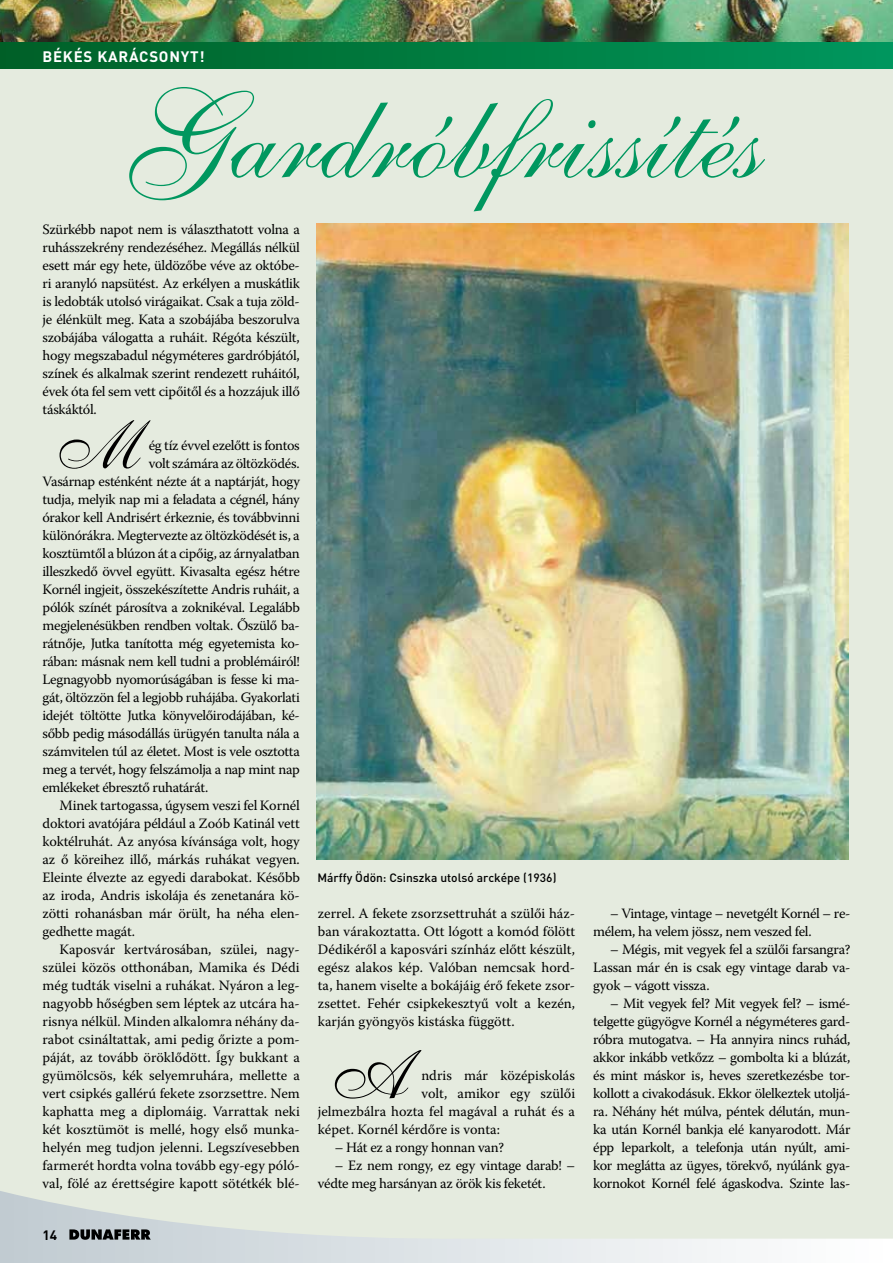
<style>
.page{position:relative;width:893px;height:1263px;background:#fff}
.page>*{position:absolute;margin:0;border:0;box-sizing:border-box;transform-origin:0 0}
.t1{font:700 15px "DIN";letter-spacing:.05em;color:#fff}
.t2{font:14.25px/18px "Warnock Pro";letter-spacing:-.015em;color:#000;text-align:justify}
.t3{font:700 13.5px "DIN";color:#000}
.t4{font:500 12px "DIN";color:#000}
</style>
<div class="page">
<div style="left:0;top:68px;width:893px;height:1195px;background:#e5ebdf"></div>
<svg style="left:60px;top:420px;width:90px;height:49px"></svg>
<svg style="left:335px;top:1050px;width:86px;height:48px"></svg>
<svg style="left:129px;top:87px;width:636px;height:124px"></svg>
<img style="left:317px;top:223px;width:531px;height:636px">
<svg style="left:0;top:1191px;width:892px;height:72px"></svg>
<svg style="left:892px;top:1238px;width:1px;height:25px"></svg>
<svg style="left:69px;top:1229px;width:82px;height:11px"></svg>
<img style="left:0;top:0;width:893px;height:43px">
<div style="left:0;top:43px;width:893px;height:25px;background:linear-gradient(to right,#006026,#00975d)"></div>
<p class="t1" style="left:43px;top:46px;width:164px">BÉKÉS KARÁCSONYT!</p>
<p class="t1" style="left:43px;top:46px;width:51px">SPORT</p>
<p class="t2" style="left:43px;top:220px;width:259px">Szürkébb napot nem is választhatott volna a ruhásszekrény rendezéséhez. Megállás nélkül esett már egy hete, üldözőbe véve az októbe&shy;ri aranyló napsütést. Az erkélyen a muskátlik is ledobták utolsó virágaikat. Csak a tuja zöld&shy;je élénkült meg. Kata a szobájába beszorulva szobájába válogatta a ruháit. Régóta készült, hogy megszabadul négyméteres gardróbjától, színek és alkalmak szerint rendezett ruháitól, évek óta fel sem vett cipőitől és a hozzájuk illő táskáktól.</p>
<p class="t2" style="left:149px;top:436px;width:153px">ég tíz évvel ezelőtt is fontos</p>
<p class="t2" style="left:149px;top:454px;width:153px">volt számára az öltözködés.</p>
<p class="t2" style="left:43px;top:472px;width:259px">Vasárnap esténként nézte át a naptárját, hogy</p>
<p class="t2" style="left:43px;top:490px;width:259px">tudja, melyik nap mi a feladata a cégnél, hány</p>
<p class="t2" style="left:43px;top:508px;width:259px">órakor kell Andrisért érkeznie, és továbbvinni</p>
<p class="t2" style="left:43px;top:526px;width:259px">különórákra. Megtervezte az öltözködését is, a</p>
<p class="t2" style="left:43px;top:544px;width:259px">kosztümtől a blúzon át a cipőig, az árnyalatban</p>
<p class="t2" style="left:43px;top:562px;width:259px">illeszkedő övvel együtt. Kivasalta egész hétre</p>
<p class="t2" style="left:43px;top:580px;width:259px">Kornél ingjeit, összekészítette Andris ruháit, a</p>
<p class="t2" style="left:43px;top:598px;width:259px">pólók színét párosítva a zoknikéval. Legalább</p>
<p class="t2" style="left:43px;top:616px;width:259px">megjelenésükben rendben voltak. Őszülő ba-</p>
<p class="t2" style="left:43px;top:634px;width:259px">rátnője, Jutka tanította még egyetemista ko-</p>
<p class="t2" style="left:43px;top:652px;width:259px">rában: másnak nem kell tudni a problémáiról!</p>
<p class="t2" style="left:43px;top:670px;width:259px">Legnagyobb nyomorúságában is fesse ki ma-</p>
<p class="t2" style="left:43px;top:688px;width:259px">gát, öltözzön fel a legjobb ruhájába. Gyakorlati</p>
<p class="t2" style="left:43px;top:706px;width:259px">idejét töltötte Jutka könyvelőirodájában, ké-</p>
<p class="t2" style="left:43px;top:724px;width:259px">sőbb pedig másodállás ürügyén tanulta nála a</p>
<p class="t2" style="left:43px;top:742px;width:259px">számvitelen túl az életet. Most is vele osztotta</p>
<p class="t2" style="left:43px;top:760px;width:259px">meg a tervét, hogy felszámolja a nap mint nap</p>
<p class="t2" style="left:43px;top:778px;width:167px">emlékeket ébresztő ruhatárát.</p>
<p class="t2" style="left:60px;top:796px;width:242px">Minek tartogassa, úgysem veszi fel Kornél</p>
<p class="t2" style="left:43px;top:814px;width:259px">doktori avatójára például a Zoób Katinál vett</p>
<p class="t2" style="left:43px;top:832px;width:259px">koktélruhát. Az anyósa kívánsága volt, hogy</p>
<p class="t2" style="left:43px;top:850px;width:259px">az ő köreihez illő, márkás ruhákat vegyen.</p>
<p class="t2" style="left:43px;top:868px;width:259px">Eleinte élvezte az egyedi darabokat. Később</p>
<p class="t2" style="left:43px;top:886px;width:259px">az iroda, Andris iskolája és zenetanára kö-</p>
<p class="t2" style="left:43px;top:904px;width:259px">zötti rohanásban már örült, ha néha elen-</p>
<p class="t2" style="left:43px;top:922px;width:94px">gedhette magát.</p>
<p class="t2" style="left:60px;top:940px;width:242px">Kaposvár kertvárosában, szülei, nagy-</p>
<p class="t2" style="left:43px;top:958px;width:259px">szülei közös otthonában, Mamika és Dédi</p>
<p class="t2" style="left:43px;top:976px;width:259px">még tudták viselni a ruhákat. Nyáron a leg-</p>
<p class="t2" style="left:43px;top:994px;width:259px">nagyobb hőségben sem léptek az utcára ha-</p>
<p class="t2" style="left:43px;top:1012px;width:259px">risnya nélkül. Minden alkalomra néhány da-</p>
<p class="t2" style="left:43px;top:1030px;width:259px">rabot csináltattak, ami pedig őrizte a pom-</p>
<p class="t2" style="left:43px;top:1048px;width:259px">páját, az tovább öröklődött. Így bukkant a</p>
<p class="t2" style="left:43px;top:1066px;width:259px">gyümölcsös, kék selyemruhára, mellette a</p>
<p class="t2" style="left:43px;top:1084px;width:259px">vert csipkés gallérú fekete zsorzsettre. Nem</p>
<p class="t2" style="left:43px;top:1102px;width:259px">kaphatta meg a diplomáig. Varrattak neki</p>
<p class="t2" style="left:43px;top:1120px;width:259px">két kosztümöt is mellé, hogy első munka-</p>
<p class="t2" style="left:43px;top:1138px;width:259px">helyén meg tudjon jelenni. Legszívesebben</p>
<p class="t2" style="left:43px;top:1156px;width:259px">farmerét hordta volna tovább egy-egy póló-</p>
<p class="t2" style="left:43px;top:1174px;width:259px">val, fölé az érettségire kapott sötétkék blé-</p>
<p class="t3" style="left:43px;top:1225px;width:16px">14</p>
<p class="t4" style="left:317px;top:870px;width:240px">Márffy Ödön: Csinszka utolsó arcképe (1936)</p>
<p class="t2" style="left:318px;top:904px;width:259px">zerrel. A fekete zsorzsettruhát a szülői ház&shy;ban várakoztatta. Ott lógott a komód fölött Dédikéről a kaposvári színház előtt készült, egész alakos kép. Valóban nemcsak hord&shy;ta, hanem viselte a bokájáig érő fekete zsor&shy;zsettet. Fehér csipkekesztyű volt a kezén, karján gyöngyös kistáska függött.</p>
<p class="t2" style="left:421px;top:1066px;width:155px">ndris már középiskolás</p>
<p class="t2" style="left:421px;top:1084px;width:155px">volt, amikor egy szülői</p>
<p class="t2" style="left:318px;top:1102px;width:259px">jelmezbálra hozta fel magával a ruhát és a</p>
<p class="t2" style="left:318px;top:1120px;width:184px">képet. Kornél kérdőre is vonta:</p>
<p class="t2" style="left:335px;top:1138px;width:171px">– Hát ez a rongy honnan van?</p>
<p class="t2" style="left:318px;top:1156px;width:259px;text-indent:17px">– Ez nem rongy, ez egy vintage darab! – védte meg harsányan az örök kis feketét.</p>
<p class="t2" style="left:593px;top:904px;width:259px;text-indent:17px">– Vintage, vintage – nevetgélt Kornél – re&shy;mélem, ha velem jössz, nem veszed fel.</p>
<p class="t2" style="left:593px;top:940px;width:259px;text-indent:17px">– Mégis, mit vegyek fel a szülői farsangra?<br>Lassan már én is csak egy vintage darab va&shy;gyok – vágott vissza.</p>
<p class="t2" style="left:593px;top:994px;width:259px;text-indent:17px">– Mit vegyek fel? Mit vegyek fel? – ismé&shy;telgette gügyögve Kornél a négyméteres gard&shy;róbra mutogatva. – Ha annyira nincs ruhád, akkor inkább vetkőzz – gombolta ki a blúzát, és mint máskor is, heves szeretkezésbe tor&shy;kollott a civakodásuk. Ekkor ölelkeztek utoljá&shy;ra. Néhány hét múlva, péntek délután, mun&shy;ka után Kornél bankja elé kanyarodott. Már épp leparkolt, a telefonja után nyúlt, ami&shy;kor meglátta az ügyes, törekvő, nyúlánk gya&shy;kornokot Kornél felé ágaskodva. Szinte las-</p>
</div>
